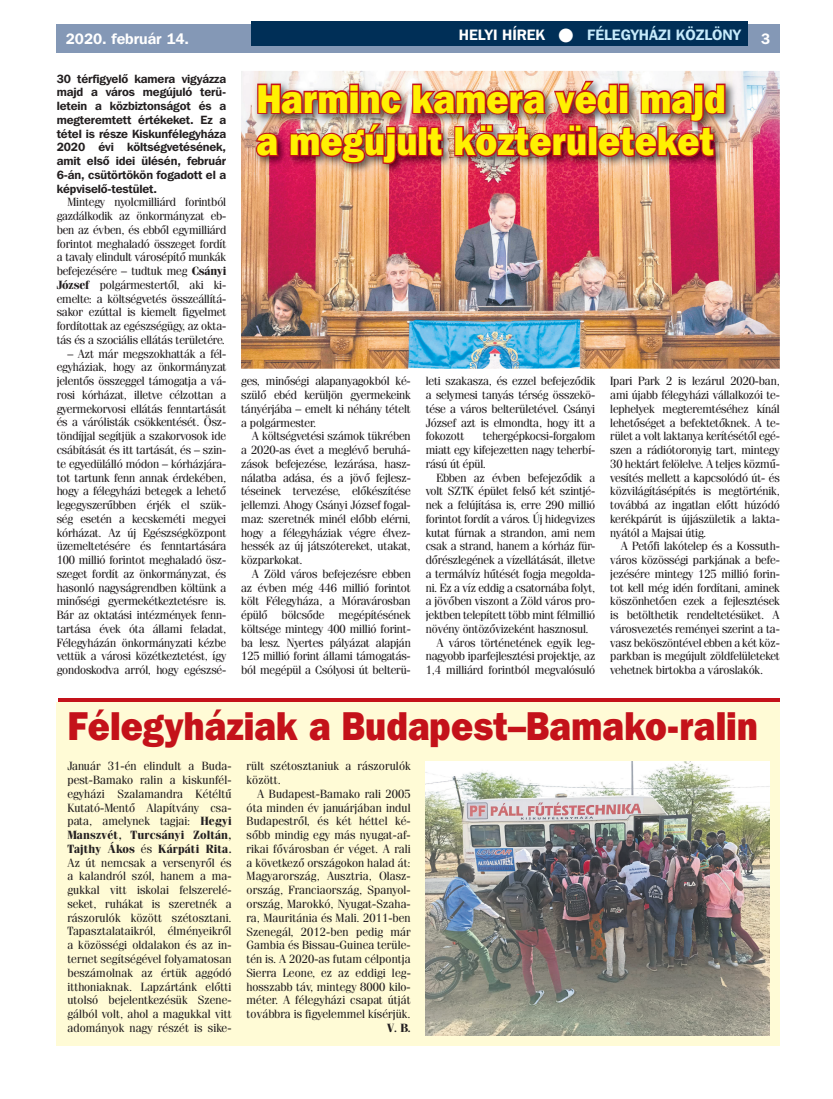
<style>
.page{position:relative;width:833px;height:1099px;background:#fff}
.page>*{position:absolute;margin:0;border:0;box-sizing:border-box;transform-origin:0 0}
.t1{font:40px/42.5px "Franklin Gothic Hv PFL";color:#fff101;scale:.9 1}
.t2{font:40px "Franklin Gothic Hv PFL";color:#c4121a;scale:.9 1}
.t3{font:700 15px "Franklin Gothic PFL";color:#c6eafa}
.t4{font:700 15px "Franklin Gothic PFL";color:#fff}
.t5{font:11.88px/13.8px "Fenice PFL";letter-spacing:-.01em;color:#231f20;text-align:justify}
.t6{font:700 11.88px/13.8px "Franklin Gothic PFL";letter-spacing:-.01em;color:#231f20;text-align:justify}
.t7{font:11.88px/13.8px "Fenice PFL";letter-spacing:.01em;color:#231f20}
.t8{font:700 11.88px "Fenice PFL";color:#231f20}
.s1{color:#fff}
.s2{font-weight:700}
</style>
<div class="page">
<div style="left:57px;top:25px;width:723px;height:28px;background:#8498b6"></div>
<div style="left:252px;top:21px;width:496px;height:25px;background:#002f57"></div>
<div style="left:57px;top:702px;width:723px;height:343px;background:#fffbd6"></div>
<img style="left:426px;top:762px;width:343px;height:273px">
<img style="left:241px;top:71px;width:539px;height:298px">
<img style="left:253px;top:77px;width:483px;height:98px">
<img style="left:254px;top:80px;width:473px;height:85px">
<hr style="left:58px;top:698px;width:722px;height:4px;background:#c4121a">
<p class="t4" style="left:66px;top:29px;width:125px">2020. február 14.</p>
<p class="t3" style="left:459px;top:25px;width:283px"><span class="s1">HELYI HÍREK</span> <span class="s1">●</span> FÉLEGYHÁZI KÖZLÖNY</p>
<p class="t4" style="left:761px;top:29px;width:11px">3</p>
<p class="t6" style="left:57px;top:71px;width:171px">30 térfigyelő kamera vigyázza majd a város megújuló terü&shy;letein a közbiztonságot és a megteremtett értékeket. Ez a tétel is része Kiskunfélegyháza 2020 évi költségvetésének, amit első idei ülésén, február 6-án, csütörtökön fogadott el a képviselő-testület.</p>
<p class="t5" style="left:57px;top:195px;width:171px;text-indent:11px">Mintegy nyolcmilliárd forintból gazdálkodik az önkormányzat eb&shy;ben az évben, és ebből egymilliárd forintot meghaladó összeget fordít a tavaly elindult városépítő munkák befejezésére – tudtuk meg <span class="s2">Csányi József</span> polgármestertől, aki ki&shy;emelte: a költségvetés összeállítá&shy;sakor ezúttal is kiemelt figyelmet fordítottak az egészségügy, az okta&shy;tás és a szociális ellátás területére.</p>
<p class="t5" style="left:57px;top:346px;width:171px;text-indent:11px">– Azt már megszokhatták a fél&shy;egyháziak, hogy az önkormányzat jelentős összeggel támogatja a vá&shy;rosi kórházat, illetve célzottan a gyermekorvosi ellátás fenntartását és a várólisták csökkentését. Ösz&shy;töndíjjal segítjük a szakorvosok ide csábítását és itt tartását, és – szin&shy;te egyedülálló módon – kórházjára&shy;tot tartunk fenn annak érdekében, hogy a félegyházi betegek a lehető legegyszerűbben érjék el szük&shy;ség esetén a kecskeméti megyei kórházat. Az új Egészségközpont üzemeltetésére és fenntartására 100 millió forintot meghaladó ösz&shy;szeget fordít az önkormányzat, és hasonló nagyságrendben költünk a minőségi gyermekétkeztetésre is.<br>Bár az oktatási intézmények fenn&shy;tartása évek óta állami feladat, Félegyházán önkormányzati kézbe vettük a városi közétkeztetést, így gondoskodva arról, hogy egészsé-</p>
<h1 class="t1" style="left:256px;top:76px;width:523px">Harminc kamera védi majd a megújult közterületeket</h1>
<p class="t5" style="left:241px;top:374px;width:171px">ges, minőségi alapanyagokból ké&shy;szülő ebéd kerüljön gyermekeink tányérjába – emelt ki néhány tételt a polgármester.</p>
<p class="t5" style="left:241px;top:429px;width:171px;text-indent:11px">A költségvetési számok tükrében a 2020-as évet a meglévő beruhá&shy;zások befejezése, lezárása, hasz&shy;nálatba adása, és a jövő fejlesz&shy;téseinek tervezése, előkészítése jellemzi. Ahogy Csányi József fogal&shy;maz: szeretnék minél előbb elérni, hogy a félegyháziak végre élvez&shy;hessék az új játszótereket, utakat, közparkokat.</p>
<p class="t5" style="left:241px;top:566px;width:171px;text-indent:11px">A Zöld város befejezésre ebben az évben még 446 millió forintot költ Félegyháza, a Móravárosban épülő bölcsőde megépítésének költsége mintegy 400 millió forint&shy;ba lesz. Nyertes pályázat alapján 125 millió forint állami támogatás&shy;ból megépül a Csólyosi út belterü-</p>
<p class="t5" style="left:426px;top:374px;width:171px">leti szakasza, és ezzel befejeződik a selymesi tanyás térség összekö&shy;tése a város belterületével. Csányi József azt is elmondta, hogy itt a fokozott</p>
<p class="t5" style="left:426px;top:429px;width:171px;text-indent:57px">tehergépkocsi-forgalom miatt egy kifejezetten nagy teherbí&shy;rású út épül.</p>
<p class="t5" style="left:436px;top:470px;width:160px">Ebben az évben befejeződik a</p>
<p class="t5" style="left:426px;top:484px;width:171px">volt SZTK épület felső két szintjé-</p>
<p class="t5" style="left:426px;top:498px;width:171px">nek a felújítása is, erre 290 millió</p>
<p class="t5" style="left:426px;top:511px;width:171px">forintot fordít a város. Új hidegvizes</p>
<p class="t5" style="left:426px;top:525px;width:171px">kutat fúrnak a strandon, ami nem</p>
<p class="t5" style="left:426px;top:539px;width:171px">csak a strand, hanem a kórház für-</p>
<p class="t5" style="left:426px;top:553px;width:171px">dőrészlegének a vízellátását, illetve</p>
<p class="t5" style="left:426px;top:566px;width:171px">a termálvíz hűtését fogja megolda-</p>
<p class="t5" style="left:426px;top:580px;width:171px">ni. Ez a víz eddig a csatornába folyt,</p>
<p class="t5" style="left:426px;top:594px;width:171px">a jövőben viszont a Zöld város pro-</p>
<p class="t5" style="left:426px;top:608px;width:171px">jektben telepített több mint félmillió</p>
<p class="t5" style="left:426px;top:621px;width:164px">növény öntözővizeként hasznosul.</p>
<p class="t5" style="left:436px;top:635px;width:160px">A város történetének egyik leg-</p>
<p class="t5" style="left:426px;top:649px;width:171px">nagyobb iparfejlesztési projektje, az</p>
<p class="t5" style="left:426px;top:663px;width:171px">1,4 milliárd forintból megvalósuló</p>
<p class="t5" style="left:610px;top:374px;width:171px">Ipari Park 2 is lezárul 2020-ban, ami újabb félegyházi vállalkozói te&shy;lephelyek megteremtéséhez kínál lehetőséget a befektetőknek. A te&shy;rület a volt laktanya kerítésétől egé&shy;szen a rádiótoronyig tart, mintegy 30 hektárt felölelve. A teljes közmű&shy;vesítés mellett a kapcsolódó út- és közvilágításépítés is megtörténik, továbbá az ingatlan előtt húzódó kerékpárút is újjászületik a lakta&shy;nyától a Majsai útig.</p>
<p class="t5" style="left:610px;top:539px;width:171px;text-indent:11px">A Petőfi lakótelep és a Kossuth&shy;város közösségi parkjának a befe&shy;jezésére mintegy 125 millió forin&shy;tot kell még idén fordítani, aminek köszönhetően ezek a fejlesztések is betölthetik rendeltetésüket. A városvezetés reményei szerint a ta&shy;vasz beköszöntével ebben a két köz&shy;parkban is megújult zöldfelületeket vehetnek birtokba a városlakók.</p>
<h1 class="t2" style="left:67px;top:700px;width:769px">Félegyháziak a Budapest–Bamako-ralin</h1>
<p class="t5" style="left:67px;top:759px;width:166px">Január 31-én elindult a Buda&shy;pest-Bamako ralin a kiskunfél&shy;egyházi Szalamandra Kétéltű Kutató-Mentő Alapítvány csa&shy;pata, amelynek tagjai: <span class="s2">Hegyi Manszvét, Turcsányi Zoltán, Tajthy Ákos</span> és <span class="s2">Kárpáti Rita.<br></span>Az út nemcsak a versenyről és a kalandról szól, hanem a ma&shy;gukkal vitt iskolai felszerelé&shy;seket, ruhákat is szeretnék a rászorulók között szétosztani.<br>Tapasztalataikról, élményeikről a közösségi oldalakon és az in&shy;ternet segítségével folyamatosan beszámolnak az értük aggódó itthoniaknak. Lapzártánk előtti utolsó bejelentkezésük Szene&shy;gálból volt, ahol a magukkal vitt adományok nagy részét is sike-</p>
<p class="t7" style="left:246px;top:759px;width:166px">rült szétosztaniuk a rászorulók között.</p>
<p class="t5" style="left:246px;top:786px;width:166px;text-indent:11px">A Budapest-Bamako rali 2005 óta minden év januárjában indul Budapestről, és két héttel ké&shy;sőbb mindig egy más nyugat-af&shy;rikai fővárosban ér véget. A rali a következő országokon halad át:<br>Magyarország, Ausztria, Olasz&shy;ország, Franciaország, Spanyol&shy;ország, Marokkó, Nyugat-Szaha&shy;ra, Mauritánia és Mali. 2011-ben Szenegál, 2012-ben pedig már Gambia és Bissau-Guinea terüle&shy;tén is. A 2020-as futam célpontja Sierra Leone, ez az eddigi leg&shy;hosszabb táv, mintegy 8000 kilo&shy;méter. A félegyházi csapat útját továbbra is figyelemmel kísérjük.</p>
<p class="t8" style="left:387px;top:1020px;width:25px">V. B.</p>
</div>
